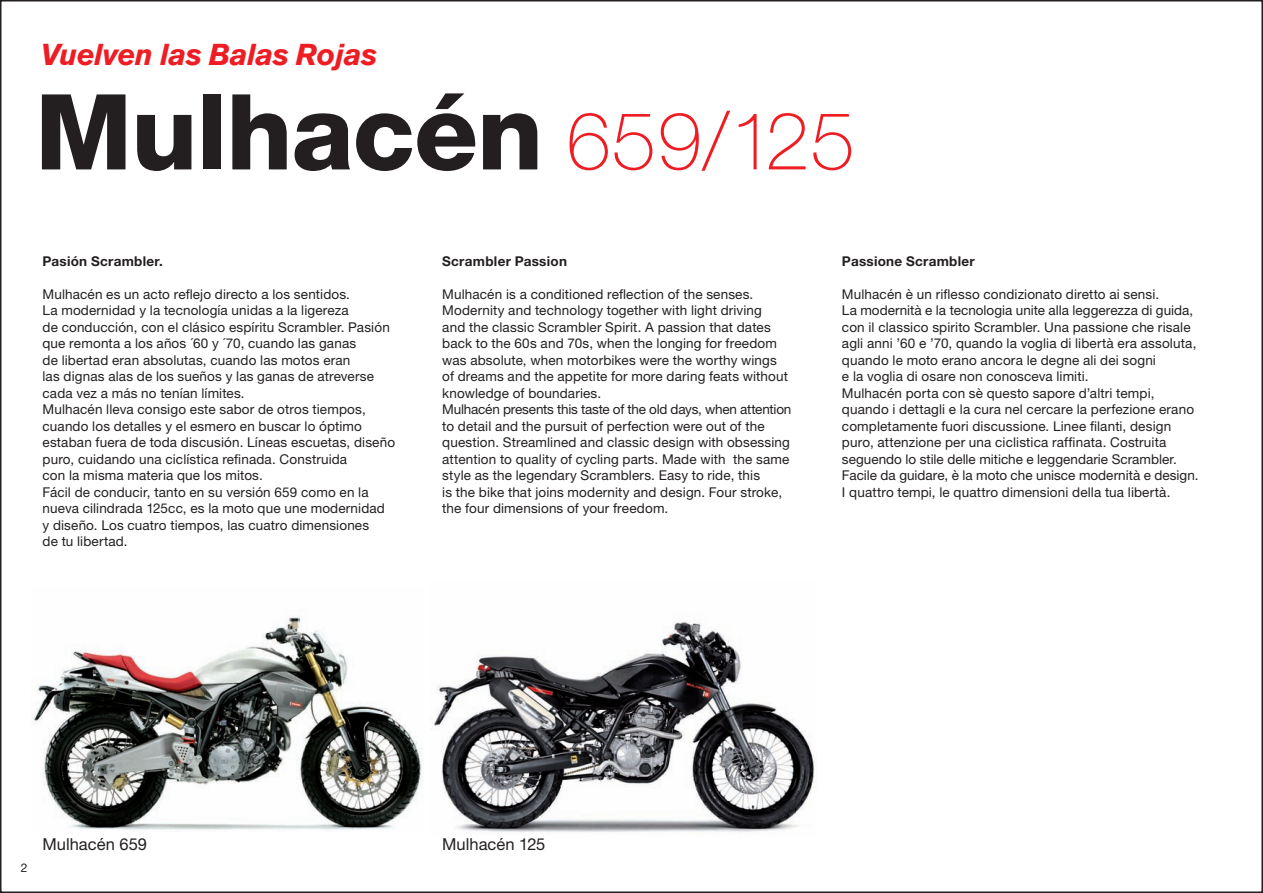
<style>
.page{position:relative;width:1263px;height:893px;background:#fff}
.page>*{position:absolute;margin:0;border:0;box-sizing:border-box;transform-origin:0 0}
.t1{font:800 105px "Helvetica Neue";letter-spacing:-.01em;color:#231f20}
.t2{font:italic 700 30px "Akzidenz Grotesk BE";letter-spacing:-.02em;color:#ee1d23}
.t3{font:16.5px "Helvetica Neue";color:#231f20}
.t4{font:13.5px/16.5px "Helvetica Neue";letter-spacing:.01em;color:#231f20}
.t5{font:700 13.5px "Helvetica Neue";letter-spacing:.02em;color:#231f20}
.t6{font:12px "Helvetica Neue";color:#231f20}
.s1{font-weight:100;font-size:80.25px;color:#ee1d23}
</style>
<div class="page">
<img style="left:431px;top:621px;width:385px;height:212px">
<img style="left:33px;top:616px;width:390px;height:214px">
<h2 class="t2" style="left:40px;top:37px;width:338px">Vuelven las Balas Rojas</h2>
<h1 class="t1" style="left:35px;top:70px;width:821px">Mulhacén <span class="s1">659/125</span></h1>
<p class="t5" style="left:43px;top:253px;width:122px">Pasión Scrambler.</p>
<p class="t4" style="left:43px;top:285px;width:354px">Mulhacén es un acto reflejo directo a los sentidos.<br>La modernidad y la tecnología unidas a la ligereza<br>de conducción, con el clásico espíritu Scrambler. Pasión que remonta a los años ´60 y ´70, cuando las ganas<br>de libertad eran absolutas, cuando las motos eran<br>las dignas alas de los sueños y las ganas de atreverse cada vez a más no tenían límites.<br>Mulhacén lleva consigo este sabor de otros tiempos, cuando los detalles y el esmero en buscar lo óptimo estaban fuera de toda discusión. Líneas escuetas, diseño puro, cuidando una ciclística refinada. Construida<br>con la misma materia que los mitos.<br>Fácil de conducir, tanto en su versión 659 como en la nueva cilindrada 125cc, es la moto que une modernidad<br>y diseño. Los cuatro tiempos, las cuatro dimensiones<br>de tu libertad.</p>
<p class="t5" style="left:442px;top:253px;width:126px">Scrambler Passion</p>
<p class="t4" style="left:442px;top:285px;width:351px">Mulhacén is a conditioned reflection of the senses.<br>Modernity and technology together with light driving<br>and the classic Scrambler Spirit. A passion that dates back to the 60s and 70s, when the longing for freedom was absolute, when motorbikes were the worthy wings of dreams and the appetite for more daring feats without knowledge of boundaries.<br>Mulhacén presents this taste of the old days, when attention to detail and the pursuit of perfection were out of the question. Streamlined and classic design with obsessing attention to quality of cycling parts. Made with the same style as the legendary Scramblers. Easy to ride, this<br>is the bike that joins modernity and design. Four stroke, the four dimensions of your freedom.</p>
<p class="t5" style="left:842px;top:253px;width:134px">Passione Scrambler</p>
<p class="t4" style="left:842px;top:285px;width:358px">Mulhacén è un riflesso condizionato diretto ai sensi.<br>La modernità e la tecnologia unite alla leggerezza di guida, con il classico spirito Scrambler. Una passione che risale agli anni ’60 e ’70, quando la voglia di libertà era assoluta, quando le moto erano ancora le degne ali dei sogni<br>e la voglia di osare non conosceva limiti.<br>Mulhacén porta con sè questo sapore d’altri tempi, quando i dettagli e la cura nel cercare la perfezione erano completamente fuori discussione. Linee filanti, design puro, attenzione per una ciclistica raffinata. Costruita seguendo lo stile delle mitiche e leggendarie Scrambler.<br>Facile da guidare, è la moto che unisce modernità e design.<br>I quattro tempi, le quattro dimensioni della tua libertà.</p>
<p class="t6" style="left:21px;top:860px;width:8px">2</p>
<p class="t3" style="left:43px;top:834px;width:106px">Mulhacén 659</p>
<p class="t3" style="left:442px;top:834px;width:105px">Mulhacén 125</p>
</div>
